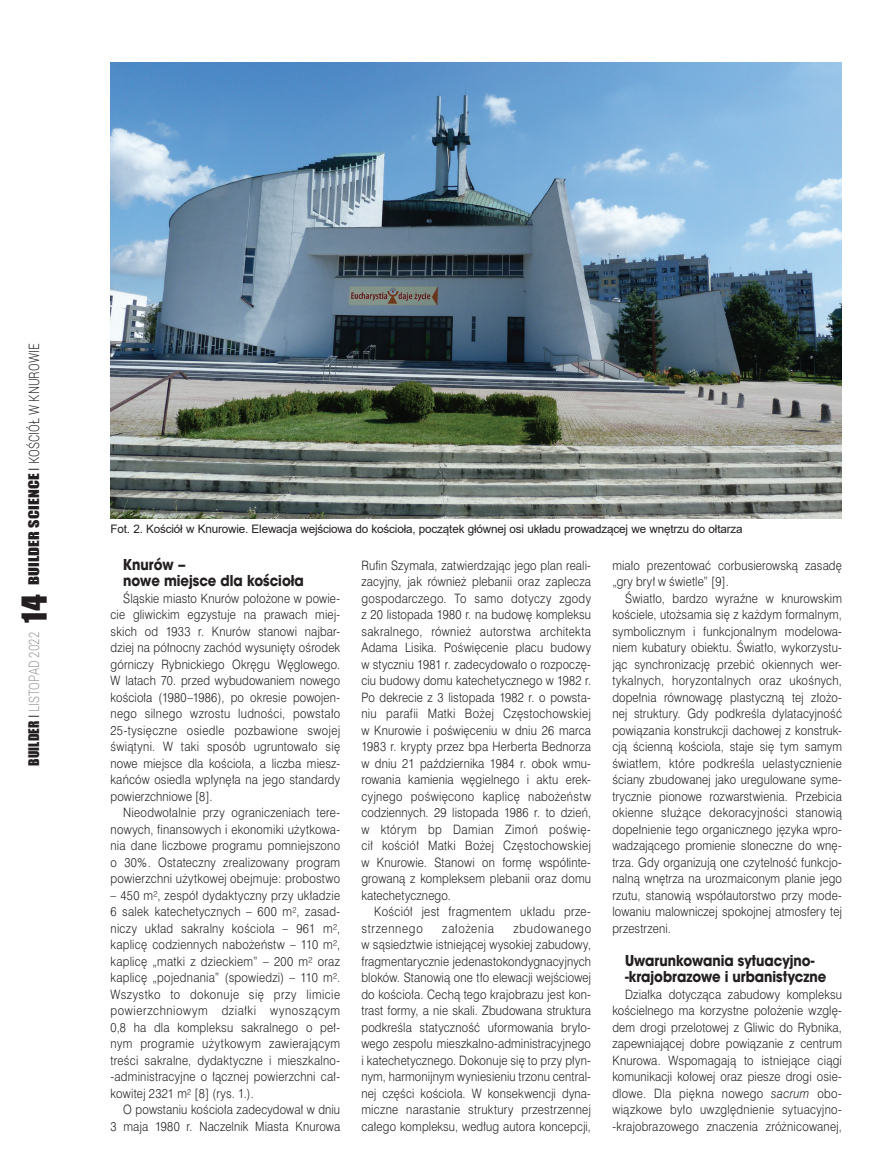
<style>
.page{position:relative;width:893px;height:1170px;background:#fff}
.page>*{position:absolute;margin:0;border:0;box-sizing:border-box;transform-origin:0 0}
.srodtytul{font:700 16.5px/16.5px "Avant Gar Got Itc TEE";color:#231f20;scale:.9 1}
.t1{font:300 14.25px "Roboto";letter-spacing:.005em;color:#231f20;scale:.8 1}
.t2{font:300 14.25px "Roboto";letter-spacing:.005em;color:#939598;scale:.8 1}
.tekst_swiss{font:12px/16.5px "Swis 721 Lt PL";letter-spacing:.015em;color:#231f20;text-align:justify;scale:.89 1}
.tekst_swiss-2{font:12px "Swis 721 Lt PL";letter-spacing:.06em;color:#231f20;scale:.89 1}
.Fot_podpis{font:11.7px "Arial";letter-spacing:-.015em;color:#231f20}
.s1{font-family:"Impact";font-weight:400;font-size:13.5px}
.s2{font-family:"Swis 721 Lt PL";font-weight:400;font-size:13.5px}
.s3{font-family:"Impact";font-weight:400;font-size:13.5px;color:#231f20}
.s4{font-family:"Swis 721 Lt PL";font-weight:400;font-size:13.5px;color:#231f20}
.s5{font-family:"Compacta PL";font-weight:700;font-size:30px;color:#231f20}
.s6{font-style:italic}
</style>
<div class="page">
<img style="left:111px;top:63px;width:731px;height:455px">
<p class="t1" style="left:24px;top:585px;width:304px;rotate:-90deg"><span class="s1">BUILDER SCIENCE</span> <span class="s2">I</span> KOŚCIÓŁ W KNUROWIE</p>
<p class="t2" style="left:24px;top:765px;width:216px;rotate:-90deg"><span class="s3">BUILDER</span> <span class="s4">I</span> LISTOPAD 2022 <span class="s5">14</span></p>
<p class="Fot_podpis" style="left:111px;top:521px;width:634px">Fot. 2. Kościół w Knurowie. Elewacja wejściowa do kościoła, początek głównej osi układu prowadzącej we wnętrzu do ołtarza</p>
<p class="srodtytul" style="left:123px;top:555px;width:202px">Knurów –<br>nowe miejsce dla kościoła</p>
<p class="tekst_swiss" style="left:111px;top:589px;width:259px;text-indent:13px">Śląskie miasto Knurów położone w powie&shy;cie gliwickim egzystuje na prawach miej&shy;skich od 1933 r. Knurów stanowi najbar&shy;dziej na północny zachód wysunięty ośrodek górniczy Rybnickiego Okręgu Węglowego.<br>W latach 70. przed wybudowaniem nowego kościoła (1980–1986), po okresie powojen&shy;nego silnego wzrostu ludności, powstało 25-tysięczne osiedle pozbawione swojej świątyni. W taki sposób ugruntowało się nowe miejsce dla kościoła, a liczba miesz&shy;kańców osiedla wpłynęła na jego standardy powierzchniowe [8].</p>
<p class="tekst_swiss" style="left:111px;top:804px;width:259px;text-indent:13px">Nieodwołalnie przy ograniczeniach tere&shy;nowych, finansowych i ekonomiki użytkowa&shy;nia dane liczbowe programu pomniejszono o 30%. Ostateczny zrealizowany program powierzchni użytkowej obejmuje: probostwo</p>
<p class="tekst_swiss" style="left:111px;top:886px;width:259px">– 450 m², zespół dydaktyczny przy układzie 6 salek katechetycznych – 600 m², zasad&shy;niczy układ sakralny kościoła – 961 m², kaplicę codziennych nabożeństw – 110 m², kaplicę „matki z dzieckiem” – 200 m² oraz kaplicę „pojednania” (spowiedzi) – 110 m².<br>Wszystko to dokonuje się przy limicie powierzchniowym działki wynoszącym 0,8 ha dla kompleksu sakralnego o peł&shy;nym programie użytkowym zawierającym treści sakralne, dydaktyczne i mieszkalno--administracyjne o łącznej powierzchni cał&shy;kowitej 2321 m² [8] (rys. 1.).</p>
<p class="tekst_swiss" style="left:111px;top:1101px;width:259px;text-align:right">O powstaniu kościoła zadecydował w dniu<br>3 maja 1980 r. Naczelnik Miasta Knurowa</p>
<p class="tekst_swiss" style="left:361px;top:556px;width:259px">Rufin Szymała, zatwierdzając jego plan reali&shy;zacyjny, jak również plebanii oraz zaplecza gospodarczego. To samo dotyczy zgody z 20 listopada 1980 r. na budowę kompleksu sakralnego, również autorstwa architekta Adama Lisika. Poświęcenie placu budowy w styczniu 1981 r. zadecydowało o rozpoczę&shy;ciu budowy domu katechetycznego w 1982 r.<br>Po dekrecie z 3 listopada 1982 r. o powsta&shy;niu parafii Matki Bożej Częstochowskiej w Knurowie i poświęceniu w dniu 26 marca 1983 r. krypty przez bpa Herberta Bednorza w dniu 21 października 1984 r. obok wmu&shy;rowania kamienia węgielnego i aktu erek&shy;cyjnego poświęcono kaplicę nabożeństw codziennych. 29 listopada 1986 r. to dzień, w którym bp Damian Zimoń poświę&shy;cił kościół Matki Bożej Częstochowskiej w Knurowie. Stanowi on formę współinte&shy;growaną z kompleksem plebanii oraz domu katechetycznego.</p>
<p class="tekst_swiss" style="left:361px;top:903px;width:259px;text-indent:13px">Kościół jest fragmentem układu prze&shy;strzennego</p>
<p class="tekst_swiss" style="left:361px;top:919px;width:260px;text-indent:152px">zbudowanego w sąsiedztwie istniejącej wysokiej zabudowy, fragmentarycznie jedenastokondygnacyjnych bloków. Stanowią one tło elewacji wejściowej do kościoła. Cechą tego krajobrazu jest kon&shy;trast formy, a nie skali. Zbudowana struktura podkreśla statyczność uformowania bryło&shy;wego zespołu mieszkalno-administracyjnego i katechetycznego. Dokonuje się to przy płyn&shy;nym, harmonijnym wyniesieniu trzonu central&shy;nej części kościoła. W konsekwencji dyna&shy;miczne narastanie struktury przestrzennej całego kompleksu, według autora koncepcji,</p>
<p class="tekst_swiss-2" style="left:442px;top:920px;width:60px">założenia</p>
<p class="tekst_swiss" style="left:612px;top:556px;width:259px">miało prezentować corbusierowską zasadę „gry brył w świetle” [9].</p>
<p class="tekst_swiss" style="left:612px;top:589px;width:259px;text-indent:13px">Światło, bardzo wyraźne w knurowskim kościele, utożsamia się z każdym formalnym, symbolicznym i funkcjonalnym modelowa&shy;niem kubatury obiektu. Światło, wykorzystu&shy;jąc synchronizację przebić okiennych wer&shy;tykalnych, horyzontalnych oraz ukośnych, dopełnia równowagę plastyczną tej złożo&shy;nej struktury. Gdy podkreśla dylatacyjność powiązania konstrukcji dachowej z konstruk&shy;cją ścienną kościoła, staje się tym samym światłem, które podkreśla uelastycznienie ściany zbudowanej jako uregulowane syme&shy;trycznie pionowe rozwarstwienia. Przebicia okienne służące dekoracyjności stanowią dopełnienie tego organicznego języka wpro&shy;wadzającego promienie słoneczne do wnę&shy;trza. Gdy organizują one czytelność funkcjo&shy;nalną wnętrza na urozmaiconym planie jego rzutu, stanowią współautorstwo przy mode&shy;lowaniu malowniczej spokojnej atmosfery tej przestrzeni.</p>
<p class="srodtytul" style="left:625px;top:951px;width:225px">Uwarunkowania sytuacyjno--krajobrazowe i urbanistyczne</p>
<p class="tekst_swiss" style="left:612px;top:985px;width:260px;text-indent:13px">Działka dotycząca zabudowy kompleksu kościelnego ma korzystne położenie wzglę&shy;dem drogi przelotowej z Gliwic do Rybnika, zapewniającej dobre powiązanie z centrum Knurowa. Wspomagają to istniejące ciągi komunikacji kołowej oraz piesze drogi osie&shy;dlowe. Dla piękna nowego <span class="s6">sacrum</span> obo&shy;wiązkowe było uwzględnienie sytuacyjno--krajobrazowego znaczenia zróżnicowanej,</p>
</div>
